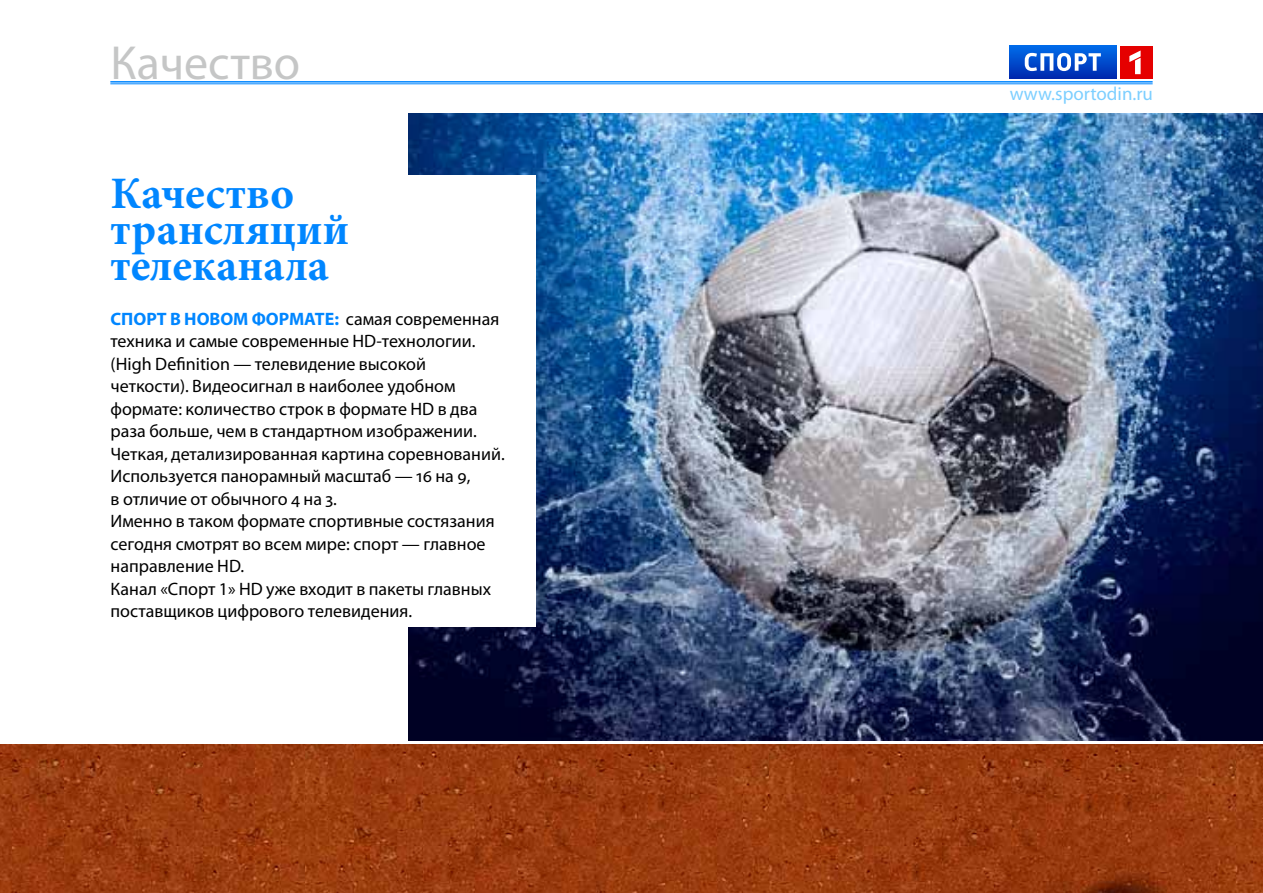
<style>
.page{position:relative;width:1263px;height:893px;background:#fff}
.page>*{position:absolute;margin:0;border:0;box-sizing:border-box;transform-origin:0 0}
.t1{font:48px "Myriad Pro";color:#c5c6c6}
.t2{font:700 45px/36px "Minion Pro";color:#0086ff}
.t3{font:18.9px "Myriad Pro";color:#7dcfff}
.t4{font:18px/22.5px "Myriad Pro";color:#000}
.s1{font-weight:700;color:#0086ff}
</style>
<div class="page">
<div style="left:1009px;top:46px;width:108px;height:32px;background:linear-gradient(to bottom,#006cea,#002cb1)"></div>
<div style="left:1120px;top:46px;width:32px;height:32px;background:#e50000"></div>
<svg style="left:1129px;top:50px;width:11px;height:24px"></svg>
<svg style="left:1025px;top:53px;width:76px;height:18px"></svg>
<hr style="left:110px;top:84px;width:1042px;height:1px;background:#0086ff">
<hr style="left:110px;top:81px;width:1042px;height:2px;background:#0086ff">
<img style="left:0;top:744px;width:1263px;height:149px">
<img style="left:408px;top:114px;width:855px;height:626px">
<div style="left:111px;top:175px;width:425px;height:451px;background:#fff"></div>
<h1 class="t1" style="left:110px;top:33px;width:191px">Качество</h1>
<h2 class="t2" style="left:111px;top:175px;width:240px">Качество трансляций телеканала</h2>
<p class="t4" style="left:111px;top:307px;width:396px"><span class="s1">СПОРТ В НОВОМ ФОРМАТЕ:</span> самая современная техника и самые современные HD-технологии. (High Definition — телевидение высокой четкости). Видеосигнал в наиболее удобном формате: количество строк в формате HD в два раза больше, чем в стандартном изображении.<br>Четкая, детализированная картина соревнований.<br>Используется панорамный масштаб — 16 на 9,<br>в отличие от обычного 4 на 3.<br>Именно в таком формате спортивные состязания сегодня смотрят во всем мире: спорт — главное направление HD.<br>Канал «Спорт 1» HD уже входит в пакеты главных поставщиков цифрового телевидения.</p>
<p class="t3" style="left:1010px;top:82px;width:145px">www.sportodin.ru</p>
</div>
